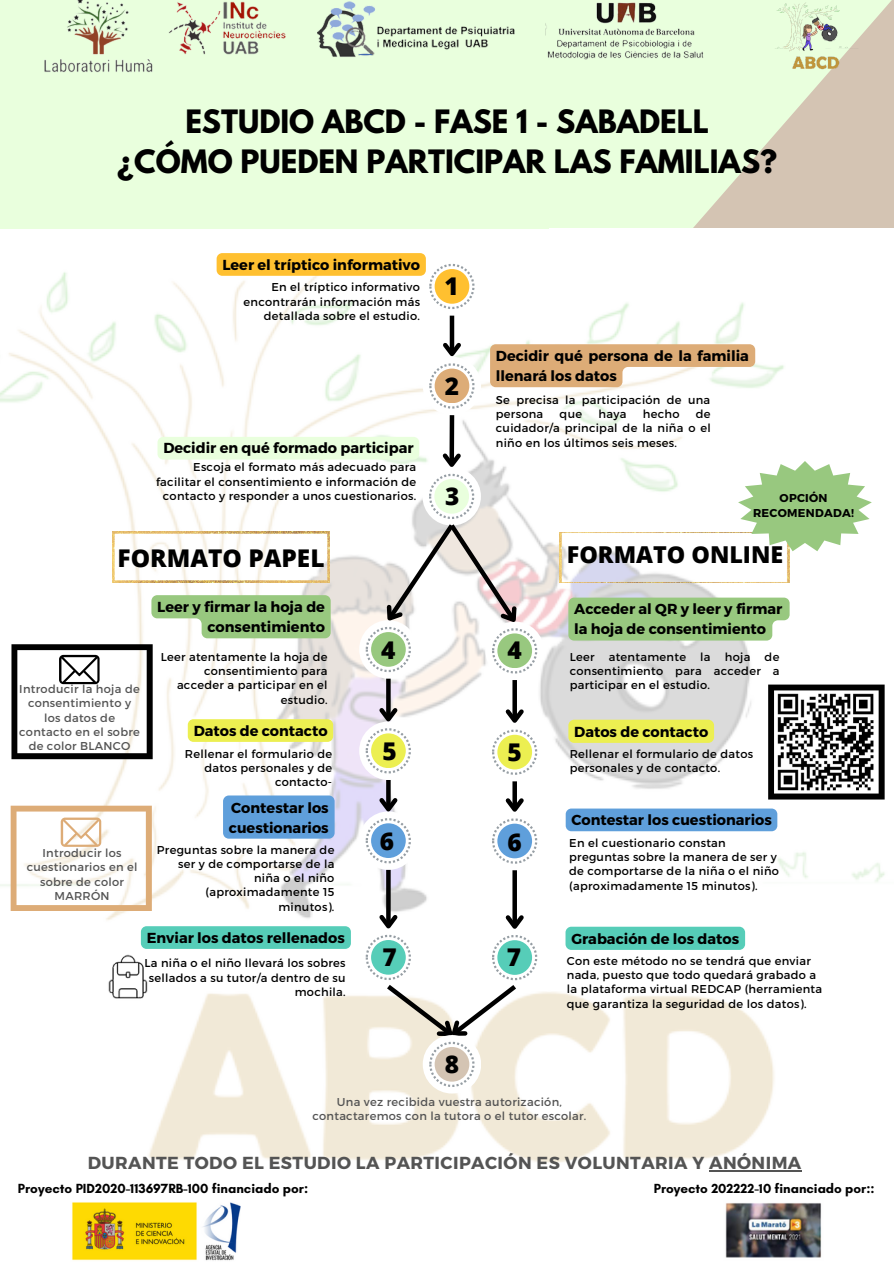
<style>
.page{position:relative;width:894px;height:1264px;background:#fff}
.page>*{position:absolute;margin:0;border:0;box-sizing:border-box;transform-origin:0 0}
.t1{font:700 28.5px/39.5px "League Spartan";color:#000;text-align:center}
.t2{font:800 24.45px "Open Sans";color:#000}
.t3{font:800 23.25px "Open Sans";color:#000}
.t4{font:700 17.4px "Montserrat";letter-spacing:.025em;color:#545454}
.t5{font:700 14.55px/20.2px "Montserrat";color:#000}
.t6{font:700 13.5px "Glacial Indifference";color:#000}
.t7{font:11.4px/14.2px "Montserrat";letter-spacing:.025em;color:#000;text-align:right}
.t8{font:11.4px/14.2px "Montserrat";letter-spacing:.025em;color:#545454;text-align:center}
.t9{font:700 11.4px/14.2px "Montserrat";letter-spacing:.025em;color:#000;text-align:center}
</style>
<div class="page">
<img style="left:0;top:272px;width:885px;height:900px">
<div style="left:0;top:0;width:893px;height:229px;background:#e9ffdd"></div>
<svg style="left:689px;top:0;width:204px;height:305px;fill:#d4c4b3"></svg>
<div style="left:548px;top:229px;width:345px;height:55px;background:#fff"></div>
<div style="left:422px;top:257px;width:59px;height:58px;background:#fff;border-radius:50%"></div>
<div style="left:422px;top:357px;width:59px;height:58px;background:#fff;border-radius:50%"></div>
<div style="left:359px;top:811px;width:58px;height:58px;background:#fff;border-radius:50%"></div>
<div style="left:485px;top:723px;width:59px;height:58px;background:#fff;border-radius:50%"></div>
<div style="left:485px;top:928px;width:59px;height:58px;background:#fff;border-radius:50%"></div>
<div style="left:449px;top:315px;width:5px;height:39px;background:#000"></div>
<svg style="left:429px;top:339px;width:45px;height:69px"></svg>
<div style="left:359px;top:721px;width:58px;height:59px;background:#fff;border-radius:50%"></div>
<div style="left:485px;top:621px;width:59px;height:59px;background:#fff;border-radius:50%"></div>
<div style="left:485px;top:811px;width:59px;height:59px;background:#fff;border-radius:50%"></div>
<div style="left:359px;top:928px;width:58px;height:58px;background:#fff;border-radius:50%"></div>
<div style="left:512px;top:870px;width:5px;height:56px;background:#000"></div>
<svg style="left:386px;top:869px;width:4px;height:41px"></svg>
<img style="left:559px;top:532px;width:229px;height:51px">
<div style="left:449px;top:415px;width:5px;height:50px;background:#000"></div>
<svg style="left:11px;top:805px;width:141px;height:105px"></svg>
<svg style="left:386px;top:780px;width:4px;height:14px"></svg>
<svg style="left:365px;top:794px;width:46px;height:69px"></svg>
<div style="left:512px;top:781px;width:5px;height:28px;background:#000"></div>
<svg style="left:492px;top:794px;width:45px;height:69px"></svg>
<div style="left:422px;top:1035px;width:59px;height:58px;background:#fff;border-radius:50%"></div>
<svg style="left:365px;top:910px;width:172px;height:177px"></svg>
<div style="left:434px;top:1046px;width:35px;height:35px;background:#d4c4b3;border-radius:50%"></div>
<img style="left:97px;top:948px;width:55px;height:55px">
<svg style="left:216px;top:253px;width:258px;height:56px"></svg>
<div style="left:568px;top:719px;width:145px;height:24px;background:#ecef51;border-radius:6px"></div>
<div style="left:565px;top:926px;width:179px;height:23px;background:#56cdb8;border-radius:6px"></div>
<svg style="left:490px;top:344px;width:265px;height:43px"></svg>
<div style="left:223px;top:795px;width:111px;height:43px;background:#5f9fdb"></div>
<svg style="left:11px;top:437px;width:526px;height:337px"></svg>
<div style="left:568px;top:597px;width:221px;height:43px;background:#98c87f"></div>
<div style="left:565px;top:808px;width:212px;height:23px;background:#5f9fdb"></div>
<div style="left:141px;top:926px;width:210px;height:22px;background:#56cdb8"></div>
<hr style="left:709px;top:1170px;width:92px;height:1px;background:#545454">
<img style="left:113px;top:532px;width:216px;height:50px">
<img style="left:545px;top:0;width:161px;height:59px">
<img style="left:317px;top:1px;width:198px;height:56px">
<img style="left:168px;top:1px;width:118px;height:54px">
<img style="left:44px;top:0;width:109px;height:73px">
<img style="left:774px;top:0;width:87px;height:70px">
<svg style="left:768px;top:684px;width:116px;height:115px"></svg>
<img style="left:777px;top:693px;width:96px;height:98px">
<svg style="left:737px;top:461px;width:134px;height:90px"></svg>
<img style="left:725px;top:1203px;width:96px;height:55px">
<img style="left:72px;top:1202px;width:168px;height:59px">
<h1 class="t1" style="left:117px;top:106px;width:661px">ESTUDIO ABCD - FASE 1 - SABADELL<br>¿CÓMO PUEDEN PARTICIPAR LAS FAMILIAS?</h1>
<p class="t5" style="left:222px;top:253px;width:199px">Leer el tríptico informativo</p>
<p class="t7" style="left:243px;top:279px;width:178px">En el tríptico informativo encontrarán información más detallada sobre el estudio.</p>
<p class="t5" style="left:163px;top:437px;width:252px">Decidir en qué formado participar</p>
<p class="t7" style="left:156px;top:459px;width:261px">Escoja el formato más adecuado para facilitar el consentimiento e información de contacto y responder a unos cuestionarios.</p>
<h2 class="t2" style="left:117px;top:540px;width:208px">FORMATO PAPEL</h2>
<h2 class="t2" style="left:444px;top:269px;width:16px">1</h2>
<h2 class="t2" style="left:444px;top:369px;width:16px">2</h2>
<h2 class="t2" style="left:445px;top:479px;width:16px">3</h2>
<p class="t5" style="left:495px;top:344px;width:254px">Decidir qué persona de la familia llenará los datos</p>
<p class="t7" style="left:495px;top:392px;width:216px;text-align:left">Se precisa la participación de una persona</p>
<p class="t7" style="left:495px;top:406px;width:216px;text-align:justify;text-indent:200px">de cuidador/a principal de la niña o el niño en los últimos seis meses.</p>
<p class="t7" style="left:559px;top:406px;width:24px">que</p>
<p class="t7" style="left:598px;top:406px;width:29px">haya</p>
<p class="t7" style="left:642px;top:406px;width:38px">hecho</p>
<p class="t9" style="left:752px;top:490px;width:103px">OPCIÓN<br>RECOMENDADA!</p>
<h3 class="t3" style="left:566px;top:538px;width:218px">FORMATO ONLINE</h3>
<p class="t8" style="left:19px;top:681px;width:122px">Introducir la hoja de consentimiento y los datos de contacto en el sobre de color BLANCO</p>
<p class="t8" style="left:27px;top:845px;width:112px">Introducir los cuestionarios en el sobre de color<br>MARRÓN</p>
<p class="t5" style="left:157px;top:596px;width:169px;text-align:right">Leer y firmar la hoja de consentimiento</p>
<p class="t7" style="left:161px;top:649px;width:168px">Leer atentamente la hoja de consentimiento para acceder a participar en el estudio.</p>
<p class="t5" style="left:194px;top:719px;width:135px">Datos de contacto</p>
<p class="t7" style="left:185px;top:746px;width:149px">Rellenar el formulario de datos personales y de contacto-</p>
<p class="t5" style="left:229px;top:796px;width:101px">Contestar los cuestionarios</p>
<p class="t7" style="left:157px;top:841px;width:179px">Preguntas sobre la manera de ser y de comportarse de la niña o el niño (aproximadamente 15 minutos).</p>
<p class="t5" style="left:147px;top:926px;width:200px">Enviar los datos rellenados</p>
<h2 class="t2" style="left:381px;top:632px;width:16px">4</h2>
<h2 class="t2" style="left:507px;top:633px;width:16px">4</h2>
<h2 class="t2" style="left:382px;top:734px;width:16px">5</h2>
<h2 class="t2" style="left:507px;top:734px;width:16px">5</h2>
<h2 class="t2" style="left:379px;top:824px;width:16px">6</h2>
<h2 class="t2" style="left:507px;top:824px;width:16px">6</h2>
<p class="t7" style="left:144px;top:955px;width:202px">La niña o el niño llevará los sobres</p>
<h2 class="t2" style="left:382px;top:939px;width:16px">7</h2>
<h2 class="t2" style="left:507px;top:940px;width:16px">7</h2>
<p class="t7" style="left:149px;top:970px;width:198px">sellados a su tutor/a dentro de su mochila.</p>
<h2 class="t2" style="left:444px;top:1046px;width:16px">8</h2>
<p class="t5" style="left:574px;top:598px;width:209px">Acceder al QR y leer y firmar la hoja de consentimiento</p>
<p class="t7" style="left:569px;top:649px;width:211px;text-align:justify">Leer atentamente la hoja de consentimiento para acceder a participar en el estudio.</p>
<p class="t5" style="left:574px;top:720px;width:136px">Datos de contacto</p>
<p class="t7" style="left:569px;top:746px;width:185px;text-align:left">Rellenar el formulario de datos personales y de contacto.</p>
<p class="t5" style="left:571px;top:809px;width:202px">Contestar los cuestionarios</p>
<p class="t7" style="left:569px;top:835px;width:211px;text-align:left">En el cuestionario constan preguntas sobre la manera de ser y de comportarse de la niña o el niño (aproximadamente 15 minutos).</p>
<p class="t5" style="left:571px;top:927px;width:169px">Grabación de los datos</p>
<p class="t7" style="left:566px;top:953px;width:257px;text-align:left">Con este método no se tendrá que enviar nada, puesto que todo quedará grabado a la plataforma virtual REDCAP (herramienta que garantiza la seguridad de los datos).</p>
<p class="t8" style="left:312px;top:1094px;width:275px">Una vez recibida vuestra autorización, contactaremos con la tutora o el tutor escolar.</p>
<h3 class="t4" style="left:88px;top:1151px;width:715px">DURANTE TODO EL ESTUDIO LA PARTICIPACIÓN ES VOLUNTARIA Y ANÓNIMA</h3>
<p class="t6" style="left:18px;top:1180px;width:292px">Proyecto PID2020-113697RB-100 financiado por:</p>
<p class="t6" style="left:653px;top:1180px;width:222px">Proyecto 202222-10 financiado por::</p>
</div>
